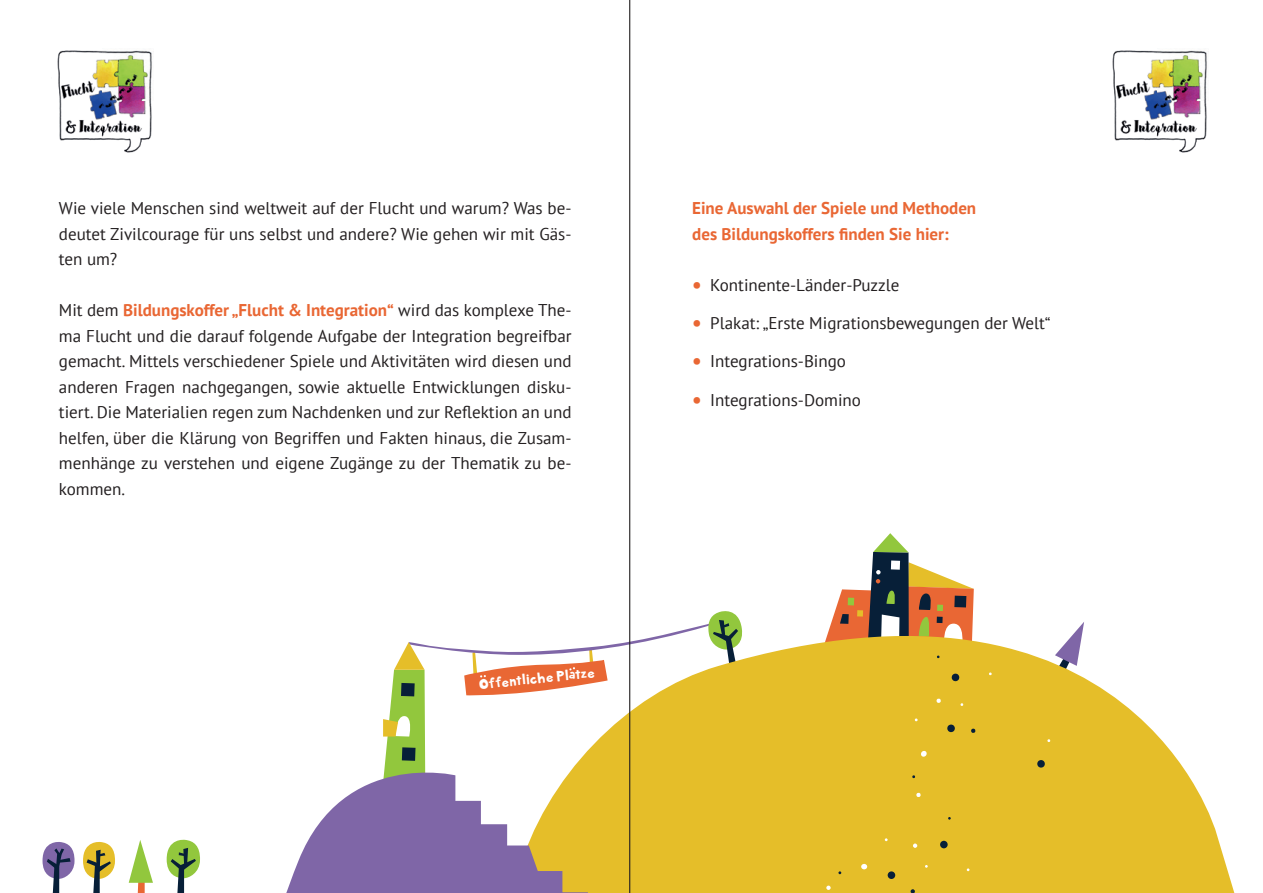
<style>
.page{position:relative;width:1263px;height:893px;background:#fff}
.page>*{position:absolute;margin:0;border:0;box-sizing:border-box;transform-origin:0 0}
.t1{font:700 21.3px/38.2px "PT Sans";color:#e96734;text-align:justify}
.t2{font:16.95px/25.5px "PT Sans";color:#231f20;text-align:justify}
.t3{font:700 16.95px/25.5px "PT Sans";color:#e96734}
.t4{font:13.2px "KB Planet Earth";color:#fff}
.s1{font-weight:700;color:#e96734}
</style>
<div class="page">
<img style="left:1112px;top:50px;width:95px;height:103px">
<img style="left:57px;top:50px;width:95px;height:103px">
<svg style="left:42px;top:544px;width:1193px;height:349px"></svg>
<svg style="left:129px;top:840px;width:24px;height:53px"></svg>
<svg style="left:247px;top:749px;width:388px;height:144px"></svg>
<svg style="left:383px;top:607px;width:361px;height:176px"></svg>
<svg style="left:921px;top:750px;width:6px;height:7px"></svg>
<svg style="left:936px;top:698px;width:5px;height:5px"></svg>
<svg style="left:951px;top:673px;width:9px;height:9px"></svg>
<svg style="left:947px;top:724px;width:8px;height:9px"></svg>
<svg style="left:916px;top:792px;width:5px;height:5px"></svg>
<svg style="left:971px;top:728px;width:5px;height:5px"></svg>
<svg style="left:822px;top:533px;width:152px;height:125px"></svg>
<svg style="left:1037px;top:759px;width:8px;height:9px"></svg>
<svg style="left:861px;top:864px;width:6px;height:5px"></svg>
<svg style="left:913px;top:843px;width:4px;height:5px"></svg>
<div style="left:940px;top:841px;width:8px;height:7px;background:#071f38;border-radius:50%"></div>
<div style="left:888px;top:871px;width:7px;height:8px;background:#071f38;border-radius:50%"></div>
<svg style="left:826px;top:886px;width:5px;height:4px"></svg>
<svg style="left:910px;top:889px;width:5px;height:4px"></svg>
<hr style="left:629px;top:0;width:1px;height:893px;background:#231f20">
<p class="t2" style="left:59px;top:195px;width:514px">Wie viele Menschen sind weltweit auf der Flucht und warum? Was be&shy;deutet Zivilcourage für uns selbst und andere? Wie gehen wir mit Gäs&shy;ten um?</p>
<p class="t2" style="left:59px;top:297px;width:514px">Mit dem <span class="s1">Bildungskoffer „Flucht &amp; Integration“</span> wird das komplexe The&shy;ma Flucht und die darauf folgende Aufgabe der Integration begreifbar gemacht. Mittels verschiedener Spiele und Aktivitäten wird diesen und anderen Fragen nachgegangen, sowie aktuelle Entwicklungen disku&shy;tiert. Die Materialien regen zum Nachdenken und zur Reflektion an und helfen, über die Klärung von Begriffen und Fakten hinaus, die Zusam&shy;menhänge zu verstehen und eigene Zugänge zu der Thematik zu be&shy;kommen.</p>
<p class="t4" style="left:478px;top:678px;width:118px;rotate:-6deg">Offentliche Platze</p>
<p class="t3" style="left:692px;top:195px;width:286px">Eine Auswahl der Spiele und Methoden des Bildungskoffers finden Sie hier:</p>
<p class="t2" style="left:710px;top:272px;width:191px">Kontinente-Länder-Puzzle</p>
<p class="t2" style="left:710px;top:310px;width:342px">Plakat: „Erste Migrationsbewegungen der Welt“</p>
<p class="t2" style="left:710px;top:348px;width:137px">Integrations-Bingo</p>
<p class="t2" style="left:710px;top:386px;width:152px">Integrations-Domino</p>
<p class="t1" style="left:692px;top:265px;width:11px">• • • •</p>
</div>
